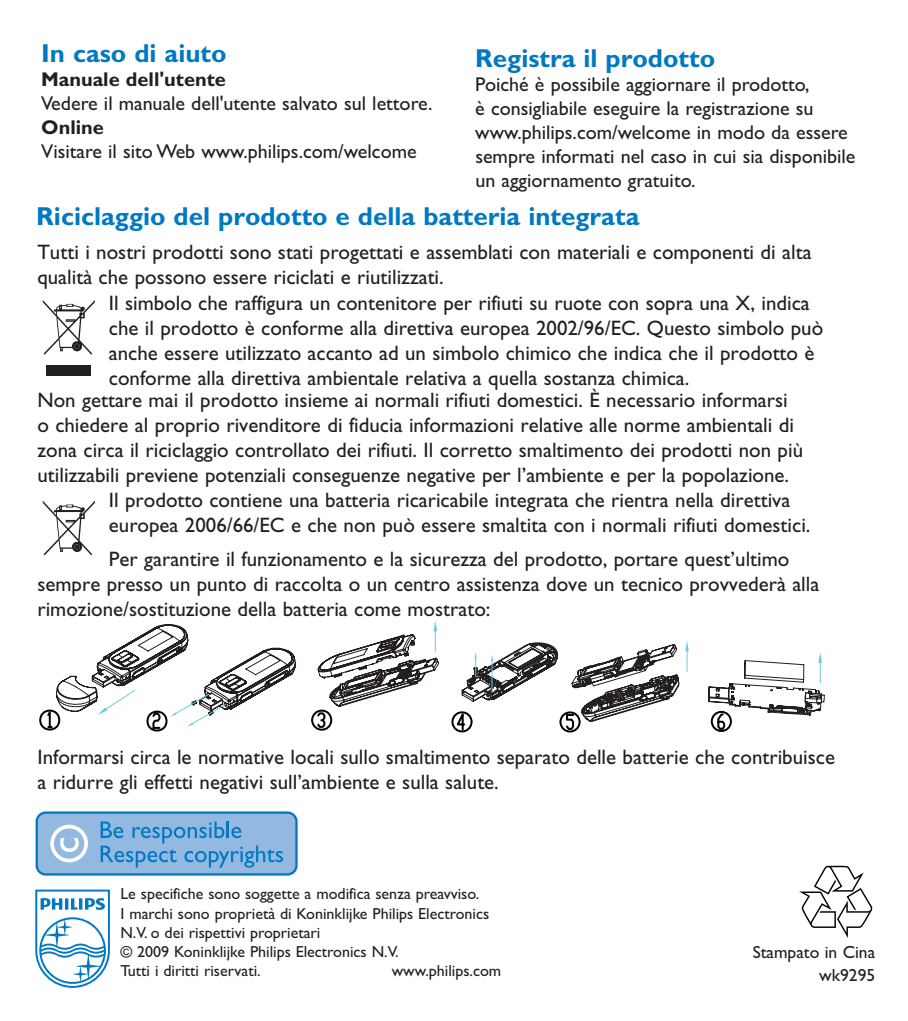
<style>
.page{position:relative;width:908px;height:1021px;background:#fff}
.page>*{position:absolute;margin:0;border:0;box-sizing:border-box;transform-origin:0 0}
.t1{font:700 26px "Gill Alt One";color:#0079c2}
.t2{font:20.8px/25.2px "Gill Alt One";color:#231f20}
.t3{font:20px/24px "Gill Sans Alt One WGL";color:#231f20}
.t4{font:700 20px "Gill Sans Alt One WGL";color:#231f20}
.t5{font:17.6px/23.2px "Gill Sans Alt One WGL";color:#231f20;text-align:right}
.t6{font:16px/19.2px "Gill Sans Alt One WGL";color:#231f20}
</style>
<div class="page">
<div style="left:37px;top:812px;width:259px;height:62px;background:#94b9e1;border-radius:9px"></div>
<div style="left:36px;top:811px;width:261px;height:64px;border:2px solid #0079c2;border-radius:9px"></div>
<div style="left:50px;top:824px;width:38px;height:38px;border:4px solid #fff;border-radius:50%"></div>
<svg style="left:60px;top:838px;width:19px;height:14px"></svg>
<svg style="left:174px;top:826px;width:11px;height:12px"></svg>
<svg style="left:188px;top:821px;width:53px;height:17px"></svg>
<svg style="left:101px;top:821px;width:76px;height:46px"></svg>
<svg style="left:184px;top:851px;width:9px;height:11px"></svg>
<svg style="left:195px;top:851px;width:11px;height:11px"></svg>
<svg style="left:209px;top:845px;width:74px;height:22px"></svg>
<svg style="left:799px;top:865px;width:72px;height:73px"></svg>
<svg style="left:35px;top:889px;width:75px;height:98px"></svg>
<div style="left:46px;top:365px;width:45px;height:10px;background:#231f20"></div>
<svg style="left:43px;top:300px;width:52px;height:55px"></svg>
<svg style="left:43px;top:500px;width:52px;height:55px"></svg>
<svg style="left:59px;top:624px;width:765px;height:92px"></svg>
<svg style="left:433px;top:621px;width:4px;height:10px"></svg>
<hr style="left:434px;top:631px;width:2px;height:20px;background:#6fcbdc">
<svg style="left:39px;top:683px;width:693px;height:50px"></svg>
<svg style="left:491px;top:654px;width:2px;height:7px"></svg>
<hr style="left:491px;top:661px;width:1px;height:31px;background:#6fcbdc">
<svg style="left:474px;top:652px;width:2px;height:25px"></svg>
<svg style="left:685px;top:640px;width:3px;height:31px"></svg>
<svg style="left:818px;top:652px;width:3px;height:30px"></svg>
<p class="t1" style="left:41px;top:38px;width:187px">In caso di aiuto</p>
<p class="t4" style="left:41px;top:66px;width:186px">Manuale dell'utente</p>
<p class="t3" style="left:41px;top:91px;width:392px">Vedere il manuale dell'utente salvato sul lettore.</p>
<p class="t4" style="left:41px;top:114px;width:64px">Online</p>
<p class="t3" style="left:41px;top:139px;width:377px">Visitare il sito Web www.philips.com/welcome</p>
<p class="t1" style="left:475px;top:43px;width:241px">Registra il prodotto</p>
<p class="t3" style="left:475px;top:72px;width:381px">Poiché è possibile aggiornare il prodotto,<br>è consigliabile eseguire la registrazione su www.philips.com/welcome in modo da essere sempre informati nel caso in cui sia disponibile un aggiornamento gratuito.</p>
<p class="t1" style="left:36px;top:200px;width:604px">Riciclaggio del prodotto e della batteria integrata</p>
<p class="t2" style="left:37px;top:239px;width:775px">Tutti i nostri prodotti sono stati progettati e assemblati con materiali e componenti di alta qualità che possono essere riciclati e riutilizzati.</p>
<p class="t2" style="left:109px;top:290px;width:715px">Il simbolo che raffigura un contenitore per rifiuti su ruote con sopra una X, indica che il prodotto è conforme alla direttiva europea 2002/96/EC. Questo simbolo può anche essere utilizzato accanto ad un simbolo chimico che indica che il prodotto è conforme alla direttiva ambientale relativa a quella sostanza chimica.</p>
<p class="t2" style="left:37px;top:387px;width:751px">Non gettare mai il prodotto insieme ai normali rifiuti domestici. È necessario informarsi</p>
<p class="t2" style="left:37px;top:412px;width:757px">o chiedere al proprio rivenditore di fiducia informazioni relative alle norme ambientali di</p>
<p class="t2" style="left:37px;top:437px;width:766px">zona circa il riciclaggio controllato dei rifiuti. Il corretto smaltimento dei prodotti non più</p>
<p class="t2" style="left:37px;top:462px;width:752px">utilizzabili previene potenziali conseguenze negative per l’ambiente e per la popolazione.</p>
<p class="t2" style="left:109px;top:487px;width:682px">Il prodotto contiene una batteria ricaricabile integrata che rientra nella direttiva</p>
<p class="t2" style="left:109px;top:513px;width:702px">europea 2006/66/EC e che non può essere smaltita con i normali rifiuti domestici.</p>
<p class="t2" style="left:37px;top:546px;width:783px;text-indent:71px">Per garantire il funzionamento e la sicurezza del prodotto, portare quest’ultimo sempre presso un punto di raccolta o un centro assistenza dove un tecnico provvederà alla rimozione/sostituzione della batteria come mostrato:</p>
<p class="t2" style="left:37px;top:743px;width:798px">Informarsi circa le normative locali sullo smaltimento separato delle batterie che contribuisce a ridurre gli effetti negativi sull’ambiente e sulla salute.</p>
<p class="t6" style="left:120px;top:884px;width:370px">Le specifiche sono soggette a modifica senza preavviso.<br>I marchi sono proprietà di Koninklijke Philips Electronics N.V. o dei rispettivi proprietari<br>© 2009 Koninklijke Philips Electronics N.V.<br>Tutti i diritti riservati.</p>
<p class="t6" style="left:391px;top:961px;width:111px">www.philips.com</p>
<p class="t5" style="left:752px;top:939px;width:124px">Stampato in Cina wk9295</p>
</div>
